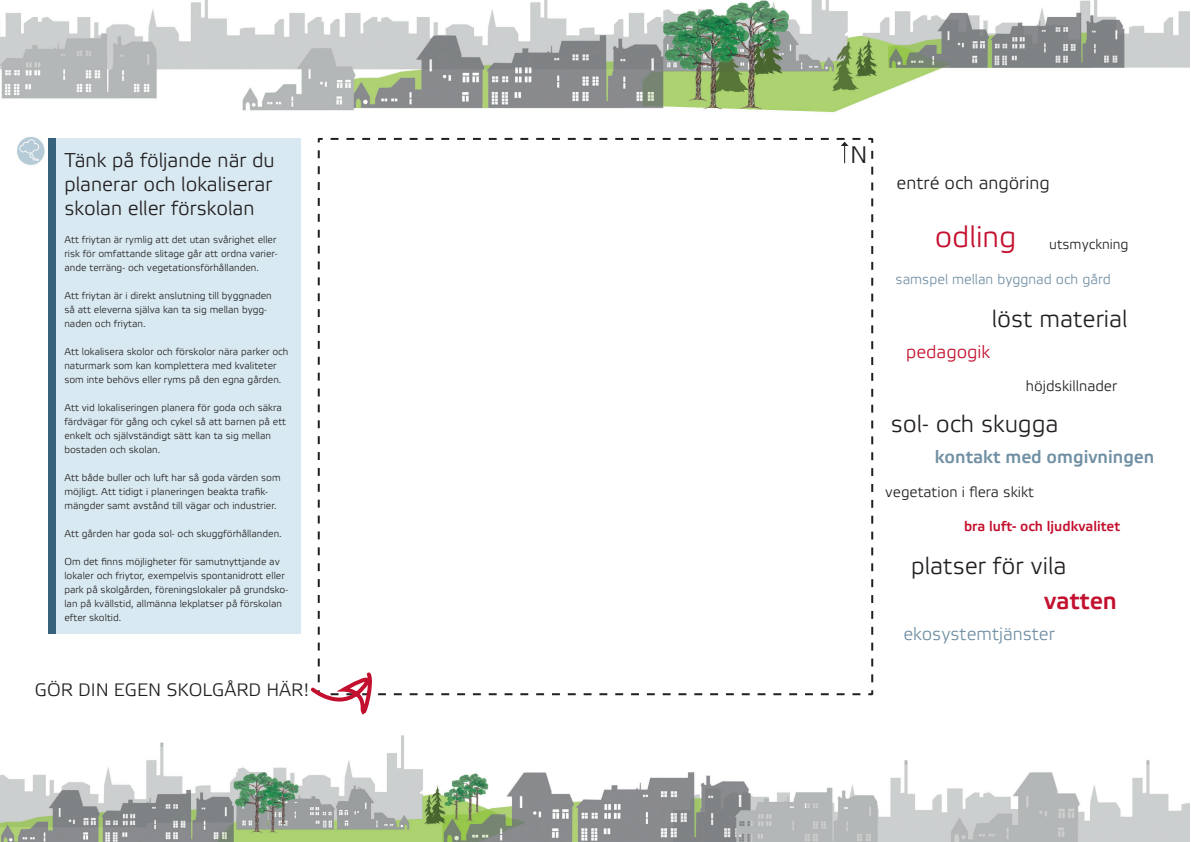
<style>
.page{position:relative;width:1191px;height:842px;background:#fff}
.page>*{position:absolute;margin:0;border:0;box-sizing:border-box;transform-origin:0 0}
.t1{font:300 30px "Etelka";color:#c3102e}
.t2{font:300 24px "Etelka";color:#231f20}
.t3{font:500 24px "Etelka";color:#c3102e}
.t4{font:300 20px/24px "Etelka";color:#231f20}
.t5{font:300 18px "Etelka";color:#231f20}
.t6{font:500 18px "Etelka";color:#7190a4}
.t7{font:300 18px "Etelka";color:#7190a4}
.t8{font:300 18px "Etelka";color:#c3102e}
.t9{font:300 14.9px "Etelka";color:#231f20}
.t10{font:300 14px "Etelka";color:#7190a4}
.t11{font:500 14px "Etelka";color:#c3102e}
.t12{font:300 14px "Etelka";color:#231f20}
.t13{font:300 10px/14px "Etelka";color:#231f20}
</style>
<div class="page">
<img style="left:0;top:0;width:1190px;height:842px">
<div style="left:48px;top:138px;width:252px;height:495px;background:#d8e9f1"></div>
<svg style="left:317px;top:136px;width:557px;height:560px"></svg>
<img style="left:0;top:127px;width:48px;height:54px">
<div style="left:48px;top:138px;width:7px;height:495px;background:#37627b"></div>
<svg style="left:309px;top:138px;width:555px;height:587px"></svg>
<h3 class="t4" style="left:64px;top:149px;width:212px">Tänk på följande när du planerar och lokaliserar skolan eller förskolan</h3>
<p class="t13" style="left:64px;top:233px;width:215px;text-align:justify">Att friytan är rymlig att det utan svårighet eller risk för omfattande slitage går att ordna varier&shy;ande terräng- och vegetationsförhållanden.</p>
<p class="t13" style="left:64px;top:289px;width:209px">Att friytan är i direkt anslutning till byggnaden så att eleverna själva kan ta sig mellan bygg&shy;naden och friytan.</p>
<p class="t13" style="left:64px;top:345px;width:225px">Att lokalisera skolor och förskolor nära parker och naturmark som kan komplettera med kvaliteter som inte behövs eller ryms på den egna gården.</p>
<p class="t13" style="left:64px;top:401px;width:223px">Att vid lokaliseringen planera för goda och säkra färdvägar för gång och cykel så att barnen på ett enkelt och självständigt sätt kan ta sig mellan bostaden och skolan.</p>
<p class="t13" style="left:64px;top:471px;width:218px">Att både buller och luft har så goda värden som möjligt. Att tidigt i planeringen beakta trafik&shy;mängder samt avstånd till vägar och industrier.</p>
<p class="t13" style="left:64px;top:527px;width:219px">Att gården har goda sol- och skuggförhållanden.</p>
<p class="t13" style="left:64px;top:555px;width:225px">Om det finns möjligheter för samutnyttjande av lokaler och friytor, exempelvis spontanidrott eller park på skolgården, föreningslokaler på grundsko&shy;lan på kvällstid, allmänna lekplatser på förskolan efter skoltid.</p>
<h3 class="t5" style="left:35px;top:679px;width:276px">GÖR DIN EGEN SKOLGÅRD HÄR!</h3>
<h2 class="t2" style="left:850px;top:141px;width:19px">N</h2>
<h3 class="t5" style="left:896px;top:173px;width:154px">entré och angöring</h3>
<h1 class="t1" style="left:934px;top:219px;width:83px">odling</h1>
<h3 class="t12" style="left:1049px;top:236px;width:81px">utsmyckning</h3>
<h3 class="t10" style="left:895px;top:271px;width:217px">samspel mellan byggnad och gård</h3>
<h2 class="t2" style="left:991px;top:305px;width:137px">löst material</h2>
<h3 class="t8" style="left:906px;top:341px;width:85px">pedagogik</h3>
<h3 class="t9" style="left:1026px;top:377px;width:93px">höjdskillnader</h3>
<h2 class="t2" style="left:890px;top:411px;width:169px">sol- och skugga</h2>
<h3 class="t6" style="left:934px;top:447px;width:221px">kontakt med omgivningen</h3>
<h3 class="t9" style="left:885px;top:483px;width:150px">vegetation i flera skikt</h3>
<h3 class="t11" style="left:964px;top:518px;width:158px">bra luft- och ljudkvalitet</h3>
<h2 class="t2" style="left:911px;top:552px;width:157px">platser för vila</h2>
<h2 class="t3" style="left:1044px;top:587px;width:74px">vatten</h2>
<h3 class="t7" style="left:903px;top:624px;width:153px">ekosystemtjänster</h3>
</div>
